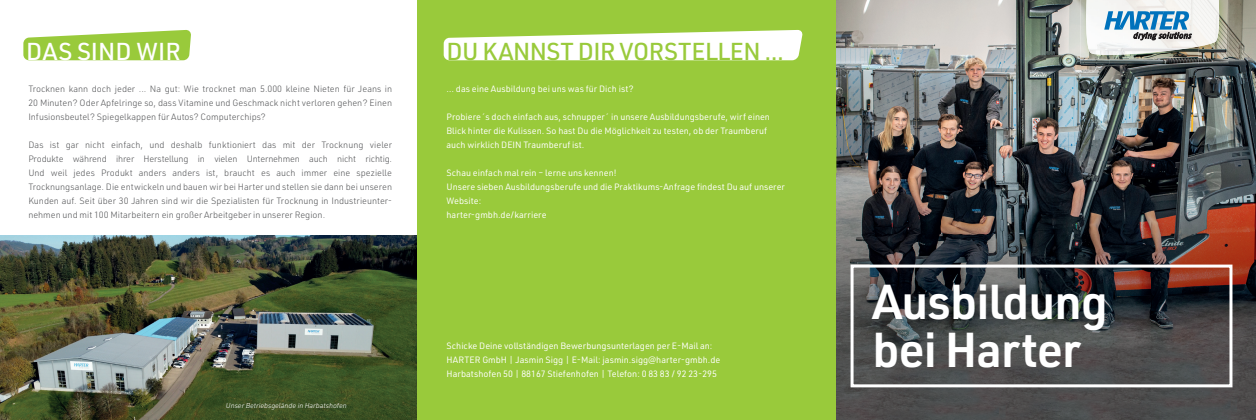
<style>
.page{position:relative;width:1256px;height:420px;background:#fff}
.page>*{position:absolute;margin:0;border:0;box-sizing:border-box;transform-origin:0 0}
.t1{font:600 48px/48px "URWDIN";letter-spacing:-.02em;color:#fff}
.t2{font:500 24px "URWDIN";letter-spacing:-.02em;color:#99ca3b}
.t3{font:500 24px "URWDIN";color:#fff}
.t4{font:300 9px/14px "URWDIN";color:#57585a;text-align:justify}
.t5{font:9px/14px "URWDIN";color:#fff}
.t6{font:italic 300 7px "URWDIN";color:#fff}
</style>
<div class="page">
<div style="left:417px;top:0;width:419px;height:420px;background:#99ca3b"></div>
<svg style="left:444px;top:30px;width:359px;height:30px;background:#f0f7e3"></svg>
<img style="left:836px;top:0;width:210px;height:129px">
<img style="left:1046px;top:0;width:35px;height:173px">
<img style="left:1221px;top:0;width:35px;height:173px">
<img style="left:1081px;top:64px;width:140px;height:109px">
<img style="left:836px;top:129px;width:105px;height:44px">
<img style="left:941px;top:129px;width:105px;height:44px">
<svg style="left:23px;top:30px;width:168px;height:30px;background:#a7d155"></svg>
<img style="left:836px;top:173px;width:420px;height:247px">
<img style="left:1080px;top:0;width:29px;height:64px">
<img style="left:1198px;top:0;width:30px;height:64px">
<img style="left:1109px;top:55px;width:89px;height:9px">
<img style="left:1085px;top:0;width:135px;height:55px">
<svg style="left:1104px;top:11px;width:87px;height:30px"></svg>
<div style="left:850px;top:264px;width:382px;height:123px;border:3px solid #fff"></div>
<img style="left:0;top:235px;width:417px;height:185px">
<h2 class="t3" style="left:26px;top:35px;width:156px">DAS SIND WIR</h2>
<p class="t4" style="left:28px;top:81px;width:365px">Trocknen kann doch jeder ... Na gut: Wie trocknet man 5.000 kleine Nieten für Jeans in 20 Minuten? Oder Apfelringe so, dass Vitamine und Geschmack nicht verloren gehen? Einen Infusionsbeutel? Spiegelkappen für Autos? Computerchips?</p>
<p class="t4" style="left:28px;top:137px;width:365px">Das ist gar nicht einfach, und deshalb funktioniert das mit der Trocknung vieler Produkte während ihrer Herstellung in vielen Unternehmen auch nicht richtig.<br>Und weil jedes Produkt anders anders ist, braucht es auch immer eine spezielle Trocknungsanlage. Die entwickeln und bauen wir bei Harter und stellen sie dann bei unseren Kunden auf. Seit über 30 Jahren sind wir die Spezialisten für Trocknung in Industrieunter&shy;nehmen und mit 100 Mitarbeitern ein großer Arbeitgeber in unserer Region.</p>
<p class="t6" style="left:226px;top:400px;width:122px">Unser Betriebsgelände in Harbatshofen</p>
<h2 class="t2" style="left:446px;top:35px;width:339px">DU KANNST DIR VORSTELLEN ...</h2>
<p class="t5" style="left:446px;top:81px;width:189px">… das eine Ausbildung bei uns was für Dich ist?</p>
<p class="t5" style="left:446px;top:109px;width:325px">Probiere´s doch einfach aus, schnupper´ in unsere Ausbildungsberufe, wirf einen<br>Blick hinter die Kulissen. So hast Du die Möglichkeit zu testen, ob der Traumberuf auch wirklich DEIN Traumberuf ist.</p>
<p class="t5" style="left:446px;top:165px;width:340px">Schau einfach mal rein – lerne uns kennen!<br>Unsere sieben Ausbildungsberufe und die Praktikums-Anfrage findest Du auf unserer Website:<br>harter-gmbh.de/karriere</p>
<p class="t5" style="left:446px;top:338px;width:275px">Schicke Deine vollständigen Bewerbungsunterlagen per E-Mail an:<br>HARTER GmbH | Jasmin Sigg | E-Mail: jasmin.sigg@harter-gmbh.de<br>Harbatshofen 50 | 88167 Stiefenhofen | Telefon: 0 83 83 / 92 23-295</p>
<h1 class="t1" style="left:872px;top:275px;width:237px">Ausbildung bei Harter</h1>
</div>
